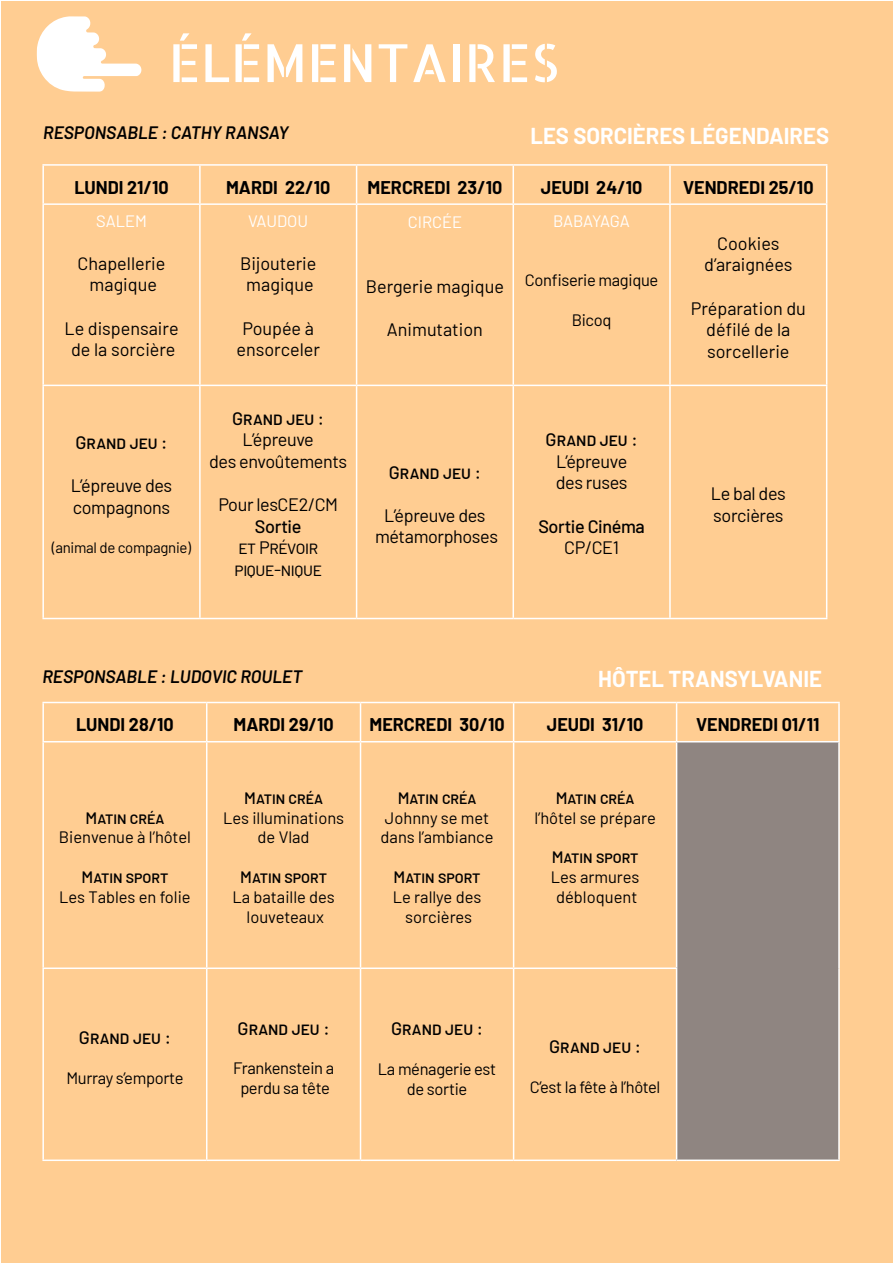
<style>
.page{position:relative;width:893px;height:1263px;background:#fff}
.page>*{position:absolute;margin:0;border:0;box-sizing:border-box;transform-origin:0 0}
.t1{font:52.5px "Allerta Stencil";color:#fff}
.t2{font:700 22.5px "Barlow";color:#fff}
.t3{font:18px/21.6px "Barlow";letter-spacing:-.005em;color:#000;text-align:center}
.t4{font:700 18px "Barlow";color:#000}
.t5{font:500 18px "Barlow";letter-spacing:-.02em;color:#000}
.t6{font:italic 600 18px "Barlow";color:#000}
.t7{font:16.5px/19.8px "Barlow";letter-spacing:-.005em;color:#000;text-align:center}
.t8{font:500 16.5px "Barlow";color:#000}
.t9{font:16.5px "Barlow";letter-spacing:-.025em;color:#000}
.t10{font:16.5px "Barlow";color:#fff}
.t11{font:16.5px "Barlow";letter-spacing:-.025em;color:#fff}
.t12{font:15px "Barlow";letter-spacing:-.02em;color:#000}
</style>
<div class="page">
<div style="left:2px;top:1px;width:891px;height:1261px;background:#ffcd92"></div>
<svg style="left:37px;top:16px;width:105px;height:76px"></svg>
<hr style="left:42px;top:164px;width:158px;height:2px;background:#fff">
<hr style="left:42px;top:166px;width:2px;height:37px;background:#fff">
<hr style="left:670px;top:164px;width:157px;height:2px;background:#fff">
<hr style="left:826px;top:166px;width:1px;height:37px;background:#fff">
<hr style="left:200px;top:164px;width:157px;height:2px;background:#fff">
<hr style="left:199px;top:166px;width:2px;height:37px;background:#fff">
<hr style="left:357px;top:164px;width:156px;height:2px;background:#fff">
<hr style="left:356px;top:166px;width:1px;height:37px;background:#fff">
<hr style="left:356px;top:205px;width:1px;height:180px;background:#fff">
<hr style="left:356px;top:386px;width:1px;height:232px;background:#fff">
<hr style="left:513px;top:164px;width:157px;height:2px;background:#fff">
<hr style="left:512px;top:166px;width:2px;height:37px;background:#fff">
<hr style="left:669px;top:166px;width:2px;height:37px;background:#fff">
<hr style="left:512px;top:205px;width:2px;height:180px;background:#fff">
<hr style="left:669px;top:205px;width:2px;height:180px;background:#fff">
<hr style="left:512px;top:386px;width:2px;height:232px;background:#fff">
<hr style="left:669px;top:386px;width:2px;height:232px;background:#fff">
<hr style="left:200px;top:203px;width:157px;height:2px;background:#fff">
<hr style="left:357px;top:203px;width:156px;height:2px;background:#fff">
<hr style="left:513px;top:203px;width:157px;height:2px;background:#fff">
<hr style="left:670px;top:203px;width:157px;height:2px;background:#fff">
<hr style="left:826px;top:205px;width:1px;height:180px;background:#fff">
<hr style="left:200px;top:385px;width:157px;height:1px;background:#fff">
<hr style="left:357px;top:385px;width:156px;height:1px;background:#fff">
<hr style="left:513px;top:385px;width:157px;height:1px;background:#fff">
<hr style="left:670px;top:385px;width:157px;height:1px;background:#fff">
<hr style="left:826px;top:386px;width:1px;height:232px;background:#fff">
<hr style="left:200px;top:618px;width:157px;height:1px;background:#fff">
<hr style="left:357px;top:618px;width:156px;height:1px;background:#fff">
<hr style="left:513px;top:618px;width:157px;height:1px;background:#fff">
<hr style="left:670px;top:618px;width:157px;height:1px;background:#fff">
<hr style="left:42px;top:203px;width:158px;height:2px;background:#fff">
<hr style="left:42px;top:205px;width:2px;height:180px;background:#fff">
<hr style="left:199px;top:205px;width:2px;height:180px;background:#fff">
<hr style="left:42px;top:385px;width:158px;height:1px;background:#fff">
<hr style="left:42px;top:386px;width:2px;height:232px;background:#fff">
<hr style="left:199px;top:386px;width:2px;height:232px;background:#fff">
<hr style="left:42px;top:618px;width:158px;height:1px;background:#fff">
<div style="left:677px;top:742px;width:162px;height:418px;background:#8f8581"></div>
<hr style="left:42px;top:702px;width:165px;height:1px;background:#fff">
<hr style="left:42px;top:703px;width:2px;height:38px;background:#fff">
<hr style="left:677px;top:702px;width:163px;height:1px;background:#fff">
<hr style="left:838px;top:703px;width:2px;height:38px;background:#fff">
<hr style="left:207px;top:702px;width:153px;height:1px;background:#fff">
<hr style="left:206px;top:703px;width:1px;height:38px;background:#fff">
<hr style="left:206px;top:969px;width:1px;height:190px;background:#fff">
<hr style="left:360px;top:702px;width:154px;height:1px;background:#fff">
<hr style="left:360px;top:703px;width:1px;height:38px;background:#fff">
<hr style="left:514px;top:702px;width:163px;height:1px;background:#fff">
<hr style="left:513px;top:703px;width:1px;height:38px;background:#fff">
<hr style="left:676px;top:703px;width:1px;height:38px;background:#fff">
<hr style="left:676px;top:742px;width:1px;height:225px;background:#fff">
<hr style="left:676px;top:969px;width:1px;height:190px;background:#fff">
<hr style="left:207px;top:741px;width:153px;height:1px;background:#fff">
<hr style="left:514px;top:741px;width:163px;height:1px;background:#fff">
<hr style="left:677px;top:741px;width:163px;height:1px;background:#fff">
<hr style="left:838px;top:742px;width:2px;height:226px;background:#fff">
<hr style="left:838px;top:968px;width:2px;height:191px;background:#fff">
<hr style="left:42px;top:969px;width:2px;height:190px;background:#fff">
<hr style="left:207px;top:967px;width:153px;height:2px;background:#fff">
<hr style="left:360px;top:967px;width:154px;height:2px;background:#fff">
<hr style="left:514px;top:967px;width:163px;height:2px;background:#fff">
<hr style="left:42px;top:1159px;width:165px;height:2px;background:#fff">
<hr style="left:207px;top:1159px;width:153px;height:2px;background:#fff">
<hr style="left:360px;top:1159px;width:154px;height:2px;background:#fff">
<hr style="left:514px;top:1159px;width:163px;height:2px;background:#fff">
<hr style="left:677px;top:1159px;width:163px;height:2px;background:#fff">
<hr style="left:42px;top:741px;width:165px;height:1px;background:#fff">
<hr style="left:42px;top:742px;width:2px;height:225px;background:#fff">
<hr style="left:206px;top:742px;width:1px;height:225px;background:#fff">
<hr style="left:42px;top:967px;width:165px;height:2px;background:#fff">
<hr style="left:360px;top:741px;width:154px;height:1px;background:#fff">
<hr style="left:360px;top:742px;width:1px;height:225px;background:#fff">
<hr style="left:513px;top:742px;width:1px;height:225px;background:#fff">
<hr style="left:360px;top:969px;width:1px;height:190px;background:#fff">
<hr style="left:513px;top:969px;width:1px;height:190px;background:#fff">
<h1 class="t1" style="left:168px;top:28px;width:392px">ÉLÉMENTAIRES</h1>
<p class="t6" style="left:43px;top:119px;width:247px">RESPONSABLE : CATHY RANSAY</p>
<p class="t2" style="left:530px;top:119px;width:300px">LES SORCIÈRES LÉGENDAIRES</p>
<p class="t4" style="left:74px;top:174px;width:96px">LUNDI 21/10</p>
<p class="t4" style="left:226px;top:174px;width:106px">MARDI 22/10</p>
<p class="t4" style="left:368px;top:174px;width:136px">MERCREDI 23/10</p>
<p class="t4" style="left:541px;top:174px;width:103px">JEUDI 24/10</p>
<p class="t4" style="left:683px;top:174px;width:132px">VENDREDI 25/10</p>
<p class="t10" style="left:96px;top:209px;width:52px">SALEM</p>
<p class="t3" style="left:78px;top:251px;width:89px">Chapellerie magique</p>
<p class="t3" style="left:64px;top:316px;width:116px">Le dispensaire de la sorcière</p>
<p class="t10" style="left:408px;top:210px;width:56px">CIRCÉE</p>
<p class="t11" style="left:553px;top:209px;width:78px">BABAYAGA</p>
<p class="t10" style="left:248px;top:209px;width:61px">VAUDOU</p>
<p class="t3" style="left:240px;top:251px;width:78px">Bijouterie magique</p>
<p class="t3" style="left:237px;top:316px;width:85px">Poupée à ensorceler</p>
<p class="t3" style="left:704px;top:231px;width:90px">Cookies d’araignées</p>
<p class="t3" style="left:691px;top:296px;width:117px">Préparation du défilé de la sorcellerie</p>
<p class="t7" style="left:525px;top:269px;width:135px">Confiserie magique</p>
<p class="t7" style="left:572px;top:309px;width:41px">Bicoq</p>
<p class="t3" style="left:366px;top:274px;width:140px">Bergerie magique</p>
<p class="t3" style="left:387px;top:317px;width:98px">Animutation</p>
<p class="t5" style="left:76px;top:429px;width:93px">Grand jeu :</p>
<p class="t3" style="left:71px;top:473px;width:103px;text-align:left">L’épreuve des compagnons</p>
<p class="t12" style="left:52px;top:537px;width:141px">(animal de compagnie)</p>
<p class="t5" style="left:232px;top:405px;width:93px">Grand jeu :</p>
<p class="t3" style="left:209px;top:427px;width:140px">L’épreuve<br>des envoûtements</p>
<p class="t3" style="left:218px;top:492px;width:121px">Pour lesCE2/CM</p>
<p class="t5" style="left:255px;top:513px;width:48px">Sortie</p>
<p class="t3" style="left:235px;top:535px;width:89px;text-align:left">et Prévoir pique-nique</p>
<p class="t5" style="left:389px;top:459px;width:93px">Grand jeu :</p>
<p class="t3" style="left:375px;top:503px;width:124px">L’épreuve des métamorphoses</p>
<p class="t5" style="left:546px;top:426px;width:93px">Grand jeu :</p>
<p class="t3" style="left:556px;top:449px;width:73px;text-align:left">L’épreuve des ruses</p>
<p class="t5" style="left:538px;top:513px;width:108px">Sortie Cinéma</p>
<p class="t3" style="left:564px;top:535px;width:56px">CP/CE1</p>
<p class="t3" style="left:711px;top:481px;width:76px;text-align:left">Le bal des sorcières</p>
<p class="t6" style="left:42px;top:663px;width:261px">RESPONSABLE : LUDOVIC ROULET</p>
<p class="t2" style="left:598px;top:662px;width:225px">HÔTEL TRANSYLVANIE</p>
<p class="t4" style="left:76px;top:711px;width:99px">LUNDI 28/10</p>
<p class="t4" style="left:233px;top:711px;width:102px">MARDI 29/10</p>
<p class="t4" style="left:369px;top:711px;width:137px">MERCREDI 30/10</p>
<p class="t4" style="left:547px;top:711px;width:98px">JEUDI 31/10</p>
<p class="t4" style="left:696px;top:711px;width:125px">VENDREDI 01/11</p>
<p class="t8" style="left:86px;top:806px;width:80px">Matin créa</p>
<p class="t7" style="left:59px;top:826px;width:133px">Bienvenue à l’hôtel</p>
<p class="t8" style="left:82px;top:865px;width:88px">Matin sport</p>
<p class="t7" style="left:59px;top:886px;width:133px">Les Tables en folie</p>
<p class="t8" style="left:244px;top:786px;width:80px">Matin créa</p>
<p class="t7" style="left:223px;top:806px;width:123px">Les illuminations de Vlad</p>
<p class="t8" style="left:240px;top:865px;width:88px">Matin sport</p>
<p class="t7" style="left:232px;top:886px;width:104px">La bataille des louveteaux</p>
<p class="t8" style="left:398px;top:786px;width:80px">Matin créa</p>
<p class="t7" style="left:381px;top:806px;width:115px;text-align:left">Johnny se met dans l’ambiance</p>
<p class="t8" style="left:394px;top:865px;width:88px">Matin sport</p>
<p class="t7" style="left:393px;top:886px;width:90px">Le rallye des sorcières</p>
<p class="t8" style="left:556px;top:786px;width:80px">Matin créa</p>
<p class="t7" style="left:534px;top:806px;width:123px">l’hôtel se prépare</p>
<p class="t8" style="left:552px;top:845px;width:88px">Matin sport</p>
<p class="t7" style="left:551px;top:866px;width:90px">Les armures débloquent</p>
<p class="t5" style="left:79px;top:1025px;width:93px">Grand jeu :</p>
<p class="t7" style="left:66px;top:1067px;width:119px">Murray s’emporte</p>
<p class="t5" style="left:238px;top:1015px;width:93px">Grand jeu :</p>
<p class="t7" style="left:233px;top:1057px;width:103px">Frankenstein a perdu sa tête</p>
<p class="t5" style="left:391px;top:1016px;width:93px">Grand jeu :</p>
<p class="t7" style="left:378px;top:1058px;width:120px">La ménagerie est de sortie</p>
<p class="t5" style="left:549px;top:1034px;width:93px">Grand jeu :</p>
<p class="t9" style="left:530px;top:1075px;width:132px">C’est la fête à l’hôtel</p>
</div>
